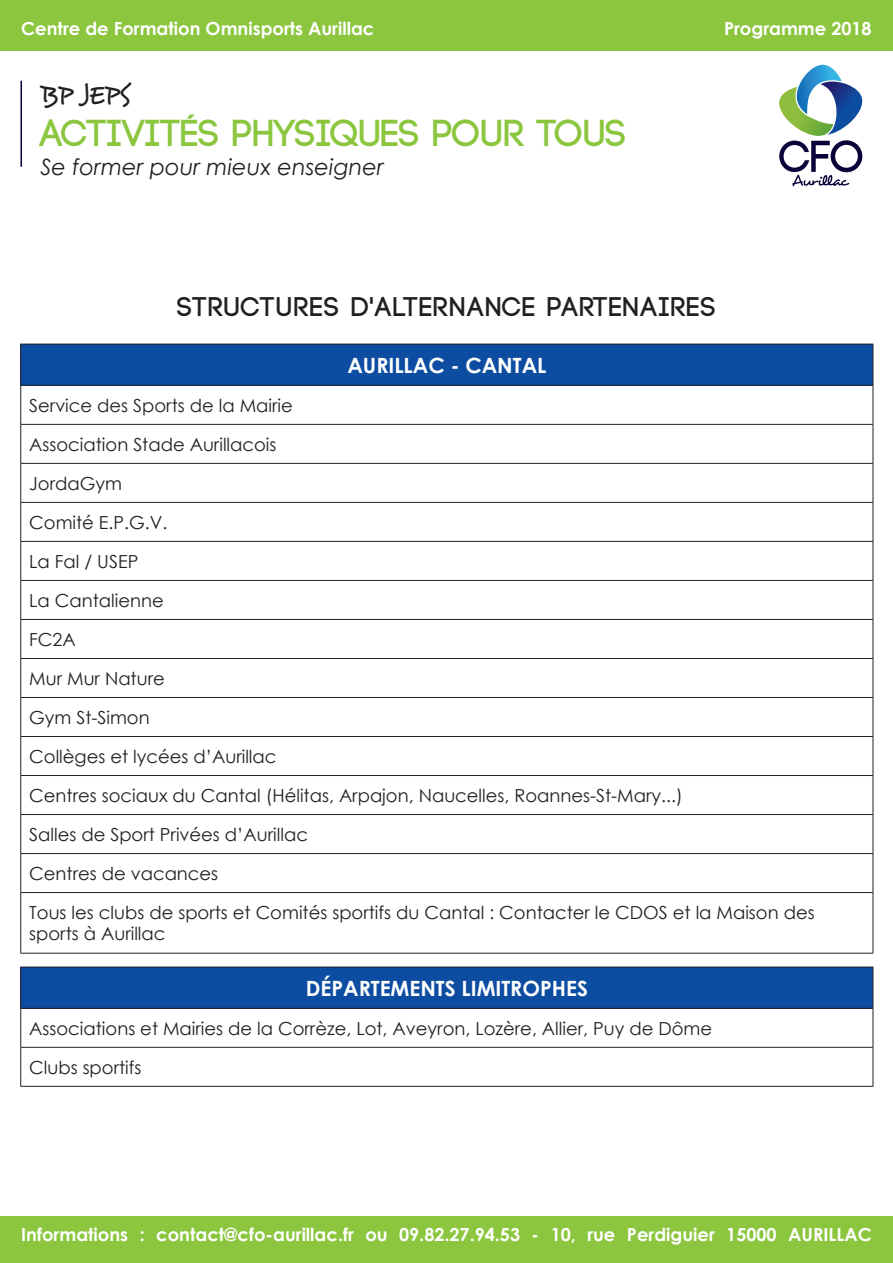
<style>
.page{position:relative;width:893px;height:1263px;background:#fff}
.page>*{position:absolute;margin:0;border:0;box-sizing:border-box;transform-origin:0 0}
.t1{font:700 37.5px "Code";color:#8bc63e}
.t2{font:700 27px "Code";letter-spacing:.05em;color:#231f20}
.t3{font:25.5px "Desyrel";color:#231f20}
.t4{font:italic 22.5px "Century Gothic";color:#231f20}
.t5{font:700 21px "Century Gothic";color:#fff}
.t6{font:18px/21.6px "Century Gothic";color:#231f20}
.t7{font:700 18px "Century Gothic";color:#fff}
</style>
<div class="page">
<svg style="left:779px;top:65px;width:84px;height:121px"></svg>
<div style="left:0;top:0;width:893px;height:50px;background:#8bc63e"></div>
<hr style="left:21px;top:81px;width:1px;height:86px;background:#0b023a">
<div style="left:21px;top:344px;width:852px;height:41px;background:#0d4da1"></div>
<div style="left:21px;top:967px;width:852px;height:41px;background:#0d4da1"></div>
<hr style="left:20px;top:344px;width:853px;height:1px;background:#231f20">
<hr style="left:20px;top:344px;width:1px;height:41px;background:#231f20">
<hr style="left:873px;top:344px;width:1px;height:41px;background:#231f20">
<hr style="left:20px;top:385px;width:853px;height:1px;background:#231f20">
<hr style="left:20px;top:386px;width:1px;height:38px;background:#231f20">
<hr style="left:873px;top:386px;width:1px;height:38px;background:#231f20">
<hr style="left:20px;top:424px;width:853px;height:1px;background:#231f20">
<hr style="left:20px;top:425px;width:1px;height:38px;background:#231f20">
<hr style="left:873px;top:425px;width:1px;height:38px;background:#231f20">
<hr style="left:20px;top:463px;width:853px;height:1px;background:#231f20">
<hr style="left:20px;top:464px;width:1px;height:38px;background:#231f20">
<hr style="left:873px;top:464px;width:1px;height:38px;background:#231f20">
<hr style="left:20px;top:502px;width:853px;height:1px;background:#231f20">
<hr style="left:20px;top:503px;width:1px;height:38px;background:#231f20">
<hr style="left:873px;top:503px;width:1px;height:38px;background:#231f20">
<hr style="left:20px;top:541px;width:853px;height:1px;background:#231f20">
<hr style="left:20px;top:542px;width:1px;height:38px;background:#231f20">
<hr style="left:873px;top:542px;width:1px;height:38px;background:#231f20">
<hr style="left:20px;top:580px;width:853px;height:1px;background:#231f20">
<hr style="left:20px;top:581px;width:1px;height:38px;background:#231f20">
<hr style="left:873px;top:581px;width:1px;height:38px;background:#231f20">
<hr style="left:20px;top:619px;width:853px;height:1px;background:#231f20">
<hr style="left:20px;top:620px;width:1px;height:38px;background:#231f20">
<hr style="left:873px;top:620px;width:1px;height:38px;background:#231f20">
<hr style="left:20px;top:658px;width:853px;height:1px;background:#231f20">
<hr style="left:20px;top:659px;width:1px;height:38px;background:#231f20">
<hr style="left:873px;top:659px;width:1px;height:38px;background:#231f20">
<hr style="left:20px;top:697px;width:853px;height:1px;background:#231f20">
<hr style="left:20px;top:698px;width:1px;height:38px;background:#231f20">
<hr style="left:873px;top:698px;width:1px;height:38px;background:#231f20">
<hr style="left:20px;top:736px;width:853px;height:1px;background:#231f20">
<hr style="left:20px;top:737px;width:1px;height:38px;background:#231f20">
<hr style="left:873px;top:737px;width:1px;height:38px;background:#231f20">
<hr style="left:20px;top:775px;width:853px;height:1px;background:#231f20">
<hr style="left:20px;top:776px;width:1px;height:38px;background:#231f20">
<hr style="left:873px;top:776px;width:1px;height:38px;background:#231f20">
<hr style="left:20px;top:814px;width:853px;height:1px;background:#231f20">
<hr style="left:20px;top:815px;width:1px;height:38px;background:#231f20">
<hr style="left:873px;top:815px;width:1px;height:38px;background:#231f20">
<hr style="left:20px;top:853px;width:853px;height:1px;background:#231f20">
<hr style="left:20px;top:854px;width:1px;height:38px;background:#231f20">
<hr style="left:873px;top:854px;width:1px;height:38px;background:#231f20">
<hr style="left:20px;top:892px;width:853px;height:1px;background:#231f20">
<hr style="left:20px;top:893px;width:1px;height:60px;background:#231f20">
<hr style="left:873px;top:893px;width:1px;height:60px;background:#231f20">
<hr style="left:20px;top:967px;width:1px;height:41px;background:#231f20">
<hr style="left:873px;top:967px;width:1px;height:41px;background:#231f20">
<hr style="left:20px;top:1008px;width:853px;height:1px;background:#231f20">
<hr style="left:20px;top:1009px;width:1px;height:38px;background:#231f20">
<hr style="left:873px;top:1009px;width:1px;height:38px;background:#231f20">
<hr style="left:20px;top:1047px;width:853px;height:1px;background:#231f20">
<hr style="left:20px;top:1048px;width:1px;height:38px;background:#231f20">
<hr style="left:873px;top:1048px;width:1px;height:38px;background:#231f20">
<hr style="left:20px;top:953px;width:853px;height:1px;background:#231f20">
<hr style="left:20px;top:967px;width:853px;height:1px;background:#231f20">
<hr style="left:20px;top:1086px;width:853px;height:1px;background:#231f20">
<div style="left:0;top:1216px;width:893px;height:47px;background:#8bc63e"></div>
<p class="t7" style="left:21px;top:15px;width:355px">Centre de Formation Omnisports Aurillac</p>
<p class="t7" style="left:724px;top:15px;width:149px">Programme 2018</p>
<p class="t3" style="left:40px;top:79px;width:91px">BP JEPS</p>
<p class="t1" style="left:40px;top:114px;width:587px">ACTIVITÉS PHYSIQUES POUR TOUS</p>
<p class="t4" style="left:40px;top:151px;width:345px">Se former pour mieux enseigner</p>
<p class="t2" style="left:177px;top:293px;width:540px">STRUCTURES D'ALTERNANCE PARTENAIRES</p>
<p class="t5" style="left:347px;top:349px;width:201px">AURILLAC - CANTAL</p>
<p class="t6" style="left:29px;top:394px;width:265px">Service des Sports de la Mairie</p>
<p class="t6" style="left:29px;top:433px;width:249px">Association Stade Aurillacois</p>
<p class="t6" style="left:29px;top:472px;width:94px">JordaGym</p>
<p class="t6" style="left:29px;top:511px;width:140px">Comité E.P.G.V.</p>
<p class="t6" style="left:29px;top:550px;width:111px">La Fal / USEP</p>
<p class="t6" style="left:29px;top:589px;width:136px">La Cantalienne</p>
<p class="t6" style="left:29px;top:628px;width:48px">FC2A</p>
<p class="t6" style="left:29px;top:667px;width:137px">Mur Mur Nature</p>
<p class="t6" style="left:29px;top:706px;width:122px">Gym St-Simon</p>
<p class="t6" style="left:29px;top:745px;width:249px">Collèges et lycées d’Aurillac</p>
<p class="t6" style="left:29px;top:784px;width:655px">Centres sociaux du Cantal (Hélitas, Arpajon, Naucelles, Roannes-St-Mary...)</p>
<p class="t6" style="left:29px;top:823px;width:280px">Salles de Sport Privées d’Aurillac</p>
<p class="t6" style="left:29px;top:862px;width:191px">Centres de vacances</p>
<p class="t6" style="left:29px;top:901px;width:787px">Tous les clubs de sports et Comités sportifs du Cantal : Contacter le CDOS et la Maison des sports à Aurillac</p>
<p class="t5" style="left:306px;top:972px;width:284px">DÉPARTEMENTS LIMITROPHES</p>
<p class="t6" style="left:29px;top:1017px;width:684px">Associations et Mairies de la Corrèze, Lot, Aveyron, Lozère, Allier, Puy de Dôme</p>
<p class="t6" style="left:29px;top:1056px;width:114px">Clubs sportifs</p>
<p class="t7" style="left:21px;top:1221px;width:852px">Informations : contact@cfo-aurillac.fr ou 09.82.27.94.53 - 10, rue Perdiguier 15000 AURILLAC</p>
</div>
